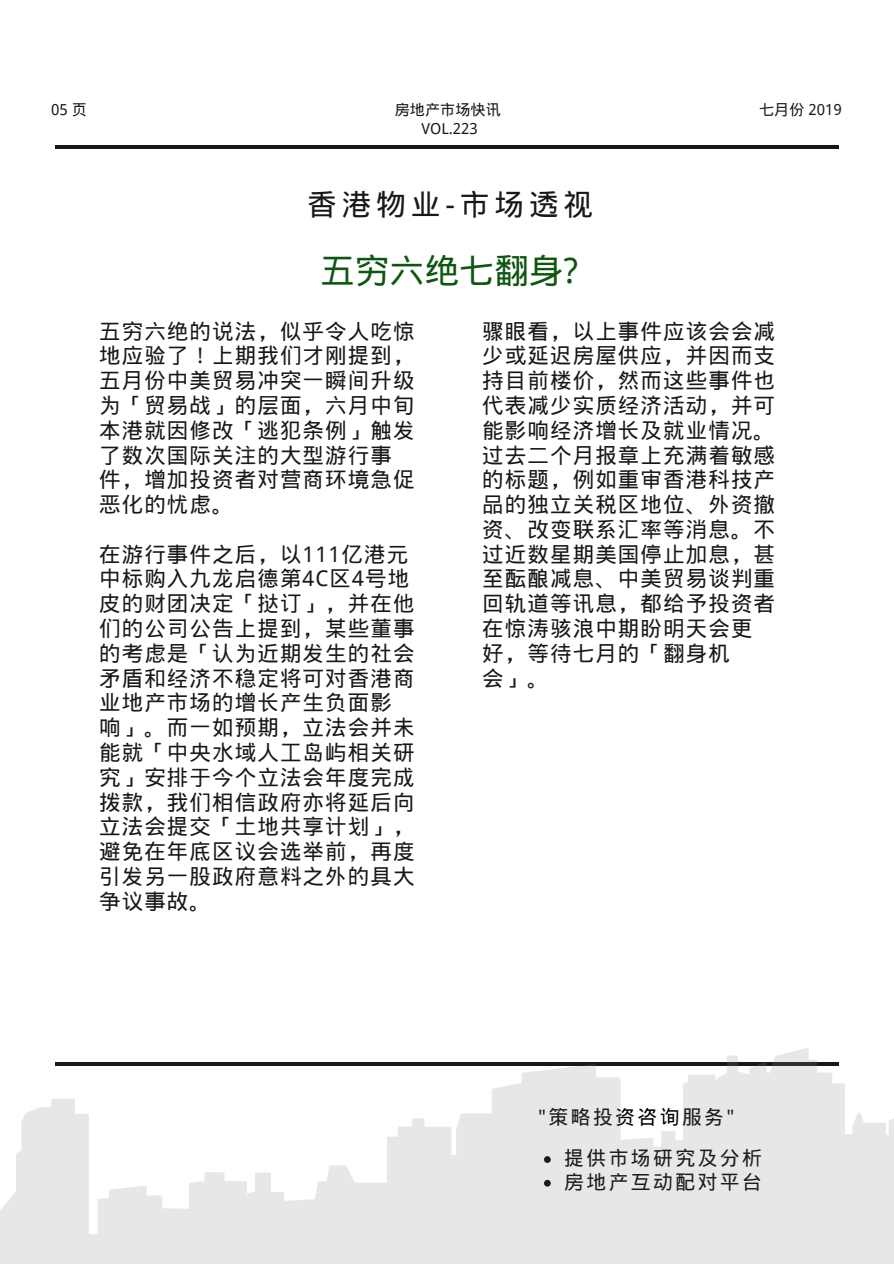
<style>
.page{position:relative;width:894px;height:1264px;background:#fff}
.page>*{position:absolute;margin:0;border:0;box-sizing:border-box;transform-origin:0 0}
.t1{font:34.8px "Wen Quan Yi Micro Hei";color:#0d5711}
.t2{font:29.85px "Wen Quan Yi Micro Hei";letter-spacing:.16em;color:#181818}
.t3{font:21.45px/24.8px "Wen Quan Yi Micro Hei";letter-spacing:.05em;color:#181818}
.t4{font:19.8px/41.2px "Wen Quan Yi Micro Hei";letter-spacing:.12em;color:#000}
.t5{font:15.15px "Wen Quan Yi Micro Hei";color:#181818}
</style>
<div class="page">
<hr style="left:55px;top:146px;width:783px;height:3px;background:#181818">
<svg style="left:0;top:1052px;width:893px;height:211px;fill:#e8e7e6"></svg>
<p class="t5" style="left:51px;top:101px;width:37px">05 页</p>
<p class="t5" style="left:395px;top:100px;width:107px">房地产市场快讯</p>
<p class="t5" style="left:758px;top:100px;width:84px">七月份 2019</p>
<p class="t5" style="left:421px;top:120px;width:58px">VOL.223</p>
<h2 class="t2" style="left:307px;top:187px;width:288px">香港物业-市场透视</h2>
<h1 class="t1" style="left:320px;top:251px;width:260px">五穷六绝七翻身?</h1>
<p class="t3" style="left:99px;top:319px;width:317px">五穷六绝的说法，似乎令人吃惊地应验了！上期我们才刚提到，五月份中美贸易冲突一瞬间升级为「贸易战」的层面，六月中旬本港就因修改「逃犯条例」触发了数次国际关注的大型游行事件，增加投资者对营商环境急促恶化的忧虑。</p>
<p class="t3" style="left:99px;top:542px;width:317px">在游行事件之后，以111亿港元中标购入九龙启德第4C区4号地皮的财团决定「挞订」，并在他们的公司公告上提到，某些董事的考虑是「认为近期发生的社会矛盾和经济不稳定将可对香港商业地产市场的增长产生负面影响」。而一如预期，立法会并未能就「中央水域人工岛屿相关研究」安排于今个立法会年度完成拨款，我们相信政府亦将延后向立法会提交「土地共享计划」，避免在年底区议会选举前，再度引发另一股政府意料之外的具大争议事故。</p>
<p class="t3" style="left:482px;top:319px;width:294px">骤眼看，以上事件应该会会减少或延迟房屋供应，并因而支持目前楼价，然而这些事件也代表减少实质经济活动，并可能影响经济增长及就业情况。过去二个月报章上充满着敏感的标题，例如重审香港科技产品的独立关税区地位、外资撤资、改变联系汇率等消息。不过近数星期美国停止加息，甚至酝酿减息、中美贸易谈判重回轨道等讯息，都给予投资者在惊涛骇浪中期盼明天会更好，等待七月的「翻身机<br>会」。</p>
<p class="t4" style="left:564px;top:1096px;width:199px;text-indent:-26px">"策略投资咨询服务"<br>提供市场研究及分析</p>
<p class="t4" style="left:564px;top:1161px;width:199px">房地产互动配对平台</p>
</div>
